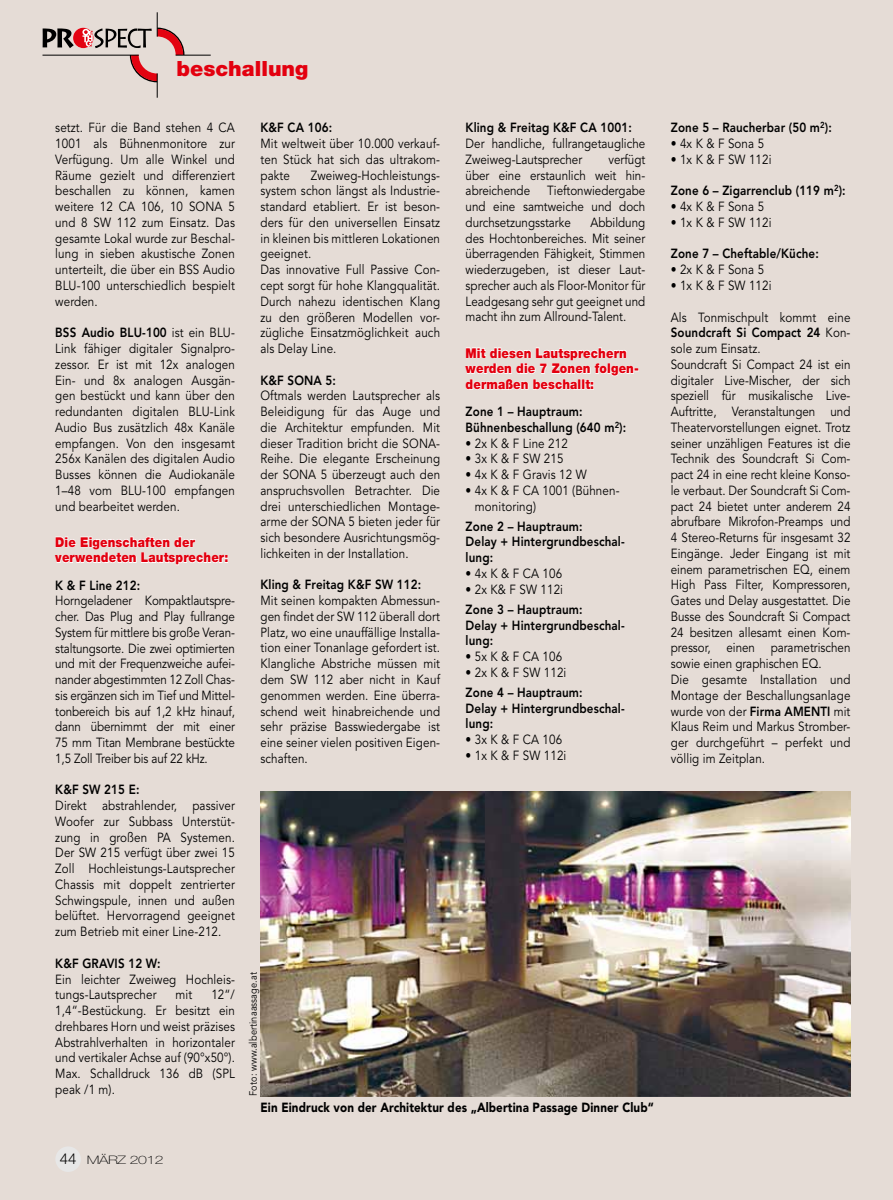
<style>
.page{position:relative;width:893px;height:1200px;background:#fff}
.page>*{position:absolute;margin:0;border:0;box-sizing:border-box;transform-origin:0 0}
.t1{font:900 21px "Helvetica Neue";color:#e3000f}
.t2{font:900 13.5px/15.8px "Helvetica Neue";letter-spacing:.01em;color:#e3000f;scale:.88 1}
.t3{font:13.2px/15.8px "Avenir";letter-spacing:.01em;color:#000;text-align:justify;scale:.88 1}
.t4{font:800 13.2px/15.8px "Avenir";letter-spacing:.01em;color:#000;scale:.88 1}
.t5{font:900 13.2px "Avenir";letter-spacing:.01em;color:#000;scale:.88 1}
.t6{font:100 11.7px "Helvetica Neue";letter-spacing:-.025em;color:#000;scale:1.35 1}
.t7{font:10.5px "Avenir";letter-spacing:.01em;color:#000;scale:.88 1}
.s1{font-weight:800}
.s2{font-weight:400}
.s3{font-weight:300;font-size:15px}
</style>
<div class="page">
<div style="left:0;top:0;width:893px;height:1199px;background:#e5dcd6"></div>
<svg style="left:54px;top:536px;width:174px;height:29px"></svg>
<div style="left:55px;top:1146px;width:26px;height:25px;background:#e7e7e7;border-radius:50%"></div>
<svg style="left:465px;top:347px;width:174px;height:43px"></svg>
<hr style="left:176px;top:55px;width:35px;height:1px;background:#000">
<svg style="left:43px;top:13px;width:144px;height:85px"></svg>
<img style="left:260px;top:791px;width:590px;height:305px">
<h1 class="t1" style="left:177px;top:56px;width:133px">beschallung</h1>
<p class="t3" style="left:55px;top:120px;width:206px">setzt. Für die Band stehen 4 CA 1001 als Bühnenmonitore zur Verfügung. Um alle Winkel und Räume gezielt und differenziert beschallen zu können, kamen weitere 12 CA 106, 10 SONA 5 und 8 SW 112 zum Einsatz. Das gesamte Lokal wurde zur Beschal&shy;lung in sieben akustische Zonen unterteilt, die über ein BSS Audio BLU-100 unterschiedlich bespielt werden.</p>
<p class="t3" style="left:55px;top:325px;width:206px"><span class="s1">BSS Audio BLU-100</span> ist ein BLU-Link fähiger digitaler Signalpro&shy;zessor. Er ist mit 12x analogen Ein- und 8x analogen Ausgän&shy;gen bestückt und kann über den redundanten digitalen BLU-Link Audio Bus zusätzlich 48x Kanäle empfangen. Von den insgesamt 256x Kanälen des digitalen Audio Busses können die Audiokanäle 1–48 vom BLU-100 empfangen und bearbeitet werden.</p>
<p class="t2" style="left:55px;top:534px;width:198px">Die Eigenschaften der verwendeten Lautsprecher:</p>
<p class="t4" style="left:55px;top:577px;width:98px">K &amp; F Line 212:</p>
<p class="t3" style="left:55px;top:593px;width:206px">Horngeladener Kompaktlautspre&shy;cher. Das Plug and Play fullrange System für mittlere bis große Veran&shy;staltungsorte. Die zwei optimierten und mit der Frequenzweiche aufei&shy;nander abgestimmten 12 Zoll Chas&shy;sis ergänzen sich im Tief und Mittel&shy;tonbereich bis auf 1,2 kHz hinauf, dann übernimmt der mit einer 75 mm Titan Membrane bestückte 1,5 Zoll Treiber bis auf 22 kHz.</p>
<p class="t4" style="left:55px;top:781px;width:97px">K&amp;F SW 215 E:</p>
<p class="t3" style="left:55px;top:797px;width:206px">Direkt abstrahlender, passiver Woofer zur Subbass Unterstüt&shy;zung in großen PA Systemen.<br>Der SW 215 verfügt über zwei 15<br>Zoll Hochleistungs-Lautsprecher Chassis mit doppelt zentrierter Schwingspule, innen und außen belüftet. Hervorragend geeignet zum Betrieb mit einer Line-212.</p>
<p class="t4" style="left:55px;top:954px;width:121px">K&amp;F GRAVIS 12 W:</p>
<p class="t3" style="left:55px;top:971px;width:206px">Ein leichter Zweiweg Hochleis&shy;tungs-Lautsprecher</p>
<p class="t3" style="left:55px;top:986px;width:206px;text-indent:156px">12“/ 1,4“-Bestückung. Er besitzt ein drehbares Horn und weist präzises Abstrahlverhalten in horizontaler und vertikaler Achse auf (90°x50°).<br>Max. Schalldruck 136 dB (SPL peak /1 m).</p>
<p class="t3" style="left:176px;top:986px;width:21px">mit</p>
<p class="t4" style="left:260px;top:120px;width:83px">K&amp;F CA 106:</p>
<p class="t3" style="left:260px;top:136px;width:206px">Mit weltweit über 10.000 verkauf&shy;ten Stück hat sich das ultrakom&shy;pakte</p>
<p class="t3" style="left:260px;top:167px;width:206px;text-align:left;text-indent:50px">Zweiweg-Hochleistungs&shy;system schon längst als Industrie&shy;standard etabliert. Er ist beson&shy;ders für den universellen Einsatz in kleinen bis mittleren Lokationen geeignet.<br>Das innovative Full Passive Con&shy;cept sorgt für hohe Klangqualität.<br>Durch nahezu identischen Klang zu den größeren Modellen vor&shy;zügliche Einsatzmöglichkeit auch als Delay Line.</p>
<p class="t4" style="left:260px;top:372px;width:87px">K&amp;F SONA 5:</p>
<p class="t3" style="left:260px;top:388px;width:206px">Oftmals werden Lautsprecher als Beleidigung für das Auge und die Architektur empfunden. Mit dieser Tradition bricht die SONA-Reihe. Die elegante Erscheinung der SONA 5 überzeugt auch den anspruchsvollen Betrachter. Die drei unterschiedlichen Montage&shy;arme der SONA 5 bieten jeder für sich besondere Ausrichtungsmög&shy;lichkeiten in der Installation.</p>
<p class="t4" style="left:260px;top:576px;width:184px">Kling &amp; Freitag K&amp;F SW 112:</p>
<p class="t3" style="left:260px;top:593px;width:206px">Mit seinen kompakten Abmessun&shy;gen findet der SW 112 überall dort Platz, wo eine unauffällige Installa&shy;tion einer Tonanlage gefordert ist.<br>Klangliche Abstriche müssen mit dem SW 112 aber nicht in Kauf genommen werden. Eine überra&shy;schend weit hinabreichende und sehr präzise Basswiedergabe ist eine seiner vielen positiven Eigen&shy;schaften.</p>
<p class="t7" style="left:247px;top:1095px;width:142px;rotate:-90deg">Foto: www.albertinaassage.at</p>
<p class="t4" style="left:466px;top:120px;width:190px">Kling &amp; Freitag K&amp;F CA 1001:</p>
<p class="t3" style="left:466px;top:136px;width:206px">Der handliche, fullrangetaugliche<br>Zweiweg-Lautsprecher</p>
<p class="t3" style="left:466px;top:152px;width:206px;text-indent:143px">verfügt über eine erstaunlich weit hin&shy;abreichende</p>
<p class="t3" style="left:466px;top:183px;width:206px;text-indent:82px">Tieftonwiedergabe und eine samtweiche und doch durchsetzungsstarke</p>
<p class="t3" style="left:466px;top:215px;width:206px;text-indent:125px">Abbildung des Hochtonbereiches. Mit seiner überragenden Fähigkeit, Stimmen wiederzugeben, ist dieser Laut&shy;sprecher auch als Floor-Monitor für Leadgesang sehr gut geeignet und macht ihn zum Allround-Talent.</p>
<p class="t2" style="left:466px;top:345px;width:198px">Mit diesen Lautsprechern werden die 7 Zonen folgen&shy;dermaßen beschallt:</p>
<p class="t4" style="left:466px;top:403px;width:184px">Zone 1 – Hauptraum:<br>Bühnenbeschallung (640 m<sup>2</sup>):</p>
<p class="t3" style="left:466px;top:435px;width:120px">• 2x K &amp; F Line 212  </p>
<p class="t3" style="left:466px;top:451px;width:115px">• 3x K &amp; F SW 215  </p>
<p class="t3" style="left:466px;top:467px;width:141px">• 4x K &amp; F Gravis 12 W  </p>
<p class="t3" style="left:475px;top:482px;width:165px;text-indent:-9px">• 4x K &amp; F CA 1001 (Bühnen&shy;monitoring)</p>
<p class="t4" style="left:466px;top:518px;width:182px">Zone 2 – Hauptraum:<br>Delay + Hintergrundbeschal&shy;lung:</p>
<p class="t3" style="left:466px;top:565px;width:113px">• 4x K &amp; F CA 106  </p>
<p class="t3" style="left:466px;top:581px;width:114px">• 2x K&amp; F SW 112i  </p>
<p class="t4" style="left:466px;top:601px;width:182px">Zone 3 – Hauptraum:<br>Delay + Hintergrundbeschal&shy;lung:<span class="s2">  </span></p>
<p class="t3" style="left:466px;top:648px;width:111px">• 5x K &amp; F CA 106</p>
<p class="t3" style="left:466px;top:664px;width:119px">• 2x K &amp; F SW 112i   </p>
<p class="t4" style="left:466px;top:684px;width:182px">Zone 4 – Hauptraum:<br>Delay + Hintergrundbeschal&shy;lung:  </p>
<p class="t3" style="left:466px;top:731px;width:113px">• 3x K &amp; F CA 106  </p>
<p class="t3" style="left:466px;top:747px;width:116px">• 1x K &amp; F SW 112i</p>
<p class="t6" style="left:60px;top:1152px;width:78px"><span class="s3">44</span> März 2012</p>
<p class="t5" style="left:260px;top:1099px;width:448px">Ein Eindruck von der Architektur des „Albertina Passage Dinner Club“</p>
<p class="t4" style="left:671px;top:120px;width:186px">Zone 5 – Raucherbar (50 m<sup>2</sup>):<span class="s2">  </span></p>
<p class="t3" style="left:671px;top:136px;width:110px">• 4x K &amp; F Sona 5  </p>
<p class="t3" style="left:671px;top:152px;width:116px">• 1x K &amp; F SW 112i</p>
<p class="t4" style="left:671px;top:183px;width:201px">Zone 6 – Zigarrenclub (119 m<sup>2</sup>):<span class="s2">  </span></p>
<p class="t3" style="left:671px;top:199px;width:110px">• 4x K &amp; F Sona 5  </p>
<p class="t3" style="left:671px;top:215px;width:116px">• 1x K &amp; F SW 112i</p>
<p class="t4" style="left:671px;top:246px;width:172px">Zone 7 – Cheftable/Küche:<span class="s2">  </span></p>
<p class="t3" style="left:671px;top:262px;width:110px">• 2x K &amp; F Sona 5  </p>
<p class="t3" style="left:671px;top:278px;width:116px">• 1x K &amp; F SW 112i</p>
<p class="t3" style="left:671px;top:309px;width:206px;text-align:left">Als Tonmischpult kommt eine<br><span class="s1">Soundcraft Si Compact 24</span> Kon&shy;sole zum Einsatz.<br>Soundcraft Si Compact 24 ist ein digitaler Live-Mischer, der sich speziell für musikalische Live-<br>Auftritte, Veranstaltungen und<br>Theatervorstellungen eignet. Trotz seiner unzähligen Features ist die<br>Technik des Soundcraft Si Com&shy;pact 24 in eine recht kleine Konso&shy;le verbaut. Der Soundcraft Si Com&shy;pact 24 bietet unter anderem 24 abrufbare Mikrofon-Preamps und<br>4 Stereo-Returns für insgesamt 32<br>Eingänge. Jeder Eingang ist mit einem parametrischen EQ, einem<br>High Pass Filter, Kompressoren,<br>Gates und Delay ausgestattet. Die<br>Busse des Soundcraft Si Compact<br>24 besitzen allesamt einen Kom&shy;pressor, einen parametrischen sowie einen graphischen EQ.<br>Die gesamte Installation und<br>Montage der Beschallungsanlage wurde von der <span class="s1">Firma Amenti</span></p>
<p class="t3" style="left:671px;top:703px;width:206px;text-indent:163px">mit Klaus Reim und Markus Stromber&shy;ger durchgeführt – perfekt und völlig im Zeitplan.</p>
</div>
